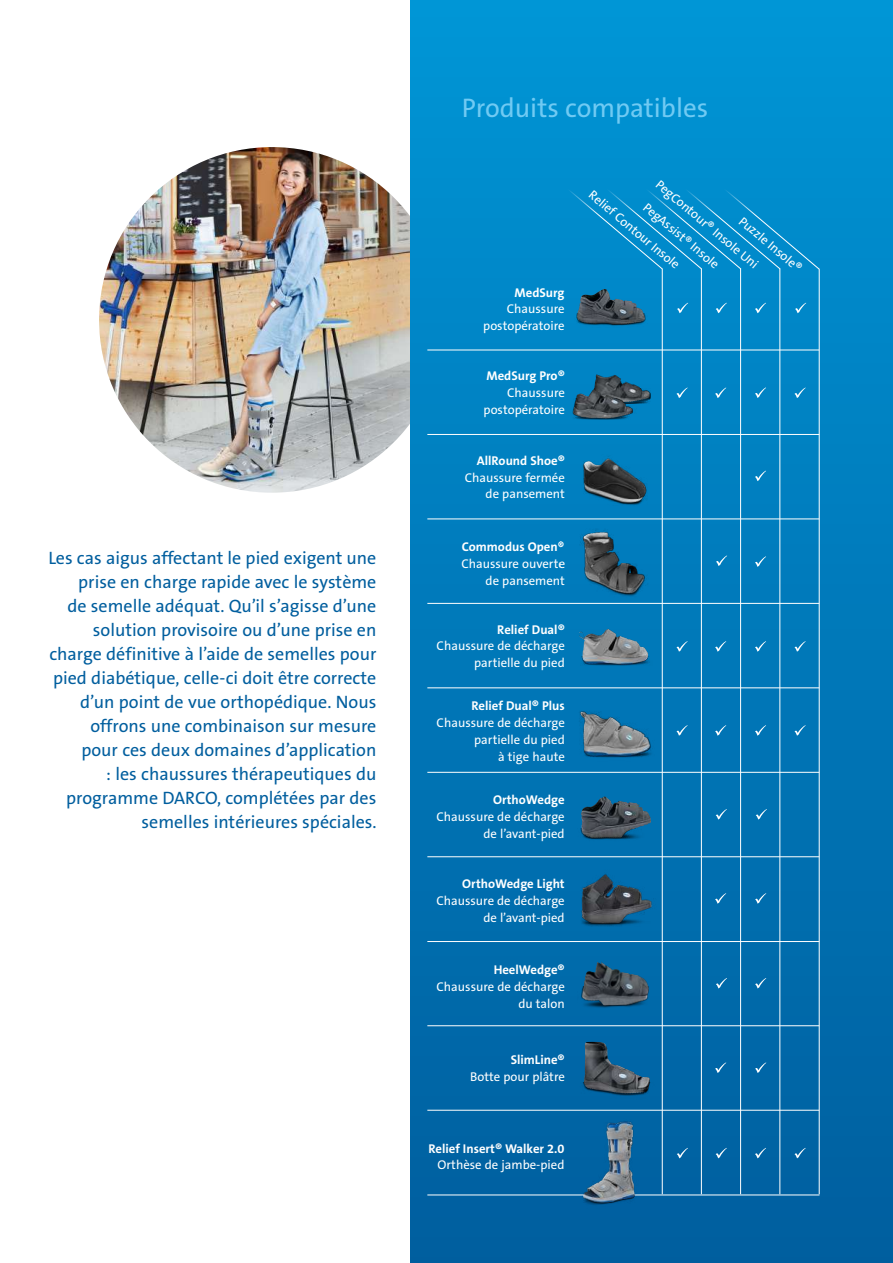
<style>
.page{position:relative;width:893px;height:1263px;background:#fff}
.page>*{position:absolute;margin:0;border:0;box-sizing:border-box;transform-origin:0 0}
.t1{font:27px "The Sans B Plus W5 Plain";color:#70caf3}
.t2{font:18px/24px "The Sans B Plus W5 Plain";color:#005e9e;text-align:right}
.t3{font:12.75px/16.8px "The Sans B Plus W5 Plain";color:#fff;text-align:right}
.t4{font:700 12.75px "The Sans B Plus W7";color:#fff}
</style>
<div class="page">
<img style="left:99px;top:147px;width:346px;height:346px;border-radius:173px">
<div style="left:410px;top:0;width:483px;height:1263px;background:linear-gradient(to bottom,#0095d5,#025f9f)"></div>
<div style="left:549px;top:173px;width:271px;height:97px;background:#008bcb"></div>
<hr style="left:819px;top:269px;width:1px;height:925px;background:#fff">
<hr style="left:780px;top:269px;width:1px;height:925px;background:#fff">
<hr style="left:740px;top:269px;width:1px;height:925px;background:#fff">
<hr style="left:701px;top:269px;width:1px;height:925px;background:#fff">
<hr style="left:662px;top:269px;width:1px;height:925px;background:#fff">
<hr style="left:427px;top:350px;width:392px;height:1px;background:#fff">
<hr style="left:427px;top:434px;width:392px;height:1px;background:#fff">
<hr style="left:427px;top:519px;width:392px;height:1px;background:#fff">
<hr style="left:427px;top:856px;width:392px;height:1px;background:#fff">
<hr style="left:427px;top:941px;width:392px;height:1px;background:#fff">
<hr style="left:427px;top:772px;width:392px;height:1px;background:#fff">
<hr style="left:427px;top:687px;width:392px;height:1px;background:#fff">
<hr style="left:427px;top:603px;width:392px;height:1px;background:#fff">
<hr style="left:427px;top:1110px;width:392px;height:1px;background:#fff">
<hr style="left:427px;top:1025px;width:392px;height:1px;background:#fff">
<hr style="left:427px;top:1195px;width:392px;height:1px;background:#fff">
<svg style="left:716px;top:303px;width:11px;height:10px"></svg>
<svg style="left:715px;top:387px;width:11px;height:11px"></svg>
<svg style="left:715px;top:725px;width:11px;height:11px"></svg>
<svg style="left:715px;top:1062px;width:11px;height:11px"></svg>
<svg style="left:716px;top:1148px;width:11px;height:10px"></svg>
<svg style="left:715px;top:641px;width:11px;height:11px"></svg>
<svg style="left:716px;top:555px;width:11px;height:11px"></svg>
<svg style="left:716px;top:809px;width:11px;height:11px"></svg>
<svg style="left:715px;top:893px;width:11px;height:11px"></svg>
<svg style="left:716px;top:978px;width:11px;height:10px"></svg>
<svg style="left:677px;top:303px;width:11px;height:10px"></svg>
<svg style="left:676px;top:387px;width:12px;height:11px"></svg>
<svg style="left:676px;top:725px;width:12px;height:11px"></svg>
<svg style="left:676px;top:641px;width:12px;height:11px"></svg>
<svg style="left:677px;top:1148px;width:11px;height:10px"></svg>
<svg style="left:795px;top:303px;width:11px;height:10px"></svg>
<svg style="left:794px;top:387px;width:12px;height:11px"></svg>
<svg style="left:794px;top:725px;width:12px;height:11px"></svg>
<svg style="left:756px;top:809px;width:11px;height:11px"></svg>
<svg style="left:755px;top:978px;width:11px;height:10px"></svg>
<svg style="left:755px;top:1062px;width:11px;height:11px"></svg>
<svg style="left:755px;top:893px;width:11px;height:11px"></svg>
<svg style="left:794px;top:641px;width:12px;height:11px"></svg>
<svg style="left:794px;top:1148px;width:12px;height:10px"></svg>
<svg style="left:755px;top:556px;width:11px;height:11px"></svg>
<svg style="left:755px;top:303px;width:11px;height:10px"></svg>
<svg style="left:755px;top:387px;width:11px;height:11px"></svg>
<svg style="left:755px;top:725px;width:11px;height:11px"></svg>
<svg style="left:755px;top:641px;width:11px;height:11px"></svg>
<svg style="left:755px;top:1148px;width:11px;height:10px"></svg>
<svg style="left:755px;top:471px;width:11px;height:10px"></svg>
<img style="left:575px;top:288px;width:73px;height:40px">
<img style="left:641px;top:389px;width:13px;height:14px">
<img style="left:593px;top:374px;width:52px;height:28px">
<img style="left:567px;top:398px;width:74px;height:23px">
<img style="left:573px;top:389px;width:46px;height:29px">
<img style="left:578px;top:454px;width:72px;height:54px">
<img style="left:578px;top:794px;width:76px;height:48px">
<img style="left:569px;top:869px;width:91px;height:61px">
<img style="left:577px;top:987px;width:75px;height:25px">
<img style="left:582px;top:961px;width:55px;height:45px">
<img style="left:575px;top:1083px;width:84px;height:16px">
<img style="left:584px;top:1042px;width:66px;height:51px">
<img style="left:575px;top:656px;width:80px;height:17px">
<img style="left:579px;top:629px;width:69px;height:35px">
<div style="left:561px;top:509px;width:106px;height:108px;background:#fff;opacity:.35"></div>
<img style="left:648px;top:528px;width:9px;height:76px">
<img style="left:573px;top:528px;width:75px;height:76px">
<img style="left:651px;top:705px;width:8px;height:61px">
<img style="left:573px;top:705px;width:78px;height:61px">
<img style="left:577px;top:1118px;width:5px;height:94px">
<img style="left:582px;top:1118px;width:58px;height:94px">
<p class="t2" style="left:48px;top:546px;width:329px">Les cas aigus affectant le pied exigent une prise en charge rapide avec le système<br>de semelle adéquat. Qu’il s’agisse d’une solution provisoire ou d’une prise en charge définitive à l’aide de semelles pour pied diabétique, celle-ci doit être correcte d’un point de vue orthopédique. Nous offrons une combinaison sur mesure<br>pour ces deux domaines d’application<br>: les chaussures thérapeutiques du programme DARCO, complétées par des semelles intérieures spéciales.</p>
<h1 class="t1" style="left:462px;top:91px;width:248px">Produits compatibles</h1>
<p class="t4" style="left:515px;top:284px;width:51px">MedSurg</p>
<p class="t3" style="left:483px;top:301px;width:83px">Chaussure postopératoire</p>
<p class="t4" style="left:486px;top:368px;width:80px">MedSurg Pro®</p>
<p class="t3" style="left:484px;top:384px;width:83px">Chaussure postopératoire</p>
<p class="t4" style="left:477px;top:452px;width:90px">AllRound Shoe®</p>
<p class="t3" style="left:465px;top:469px;width:102px">Chaussure fermée de pansement</p>
<p class="t4" style="left:462px;top:539px;width:105px">Commodus Open®</p>
<p class="t3" style="left:461px;top:555px;width:105px">Chaussure ouverte de pansement</p>
<p class="t4" style="left:497px;top:621px;width:69px">Relief Dual®</p>
<p class="t3" style="left:437px;top:638px;width:130px">Chaussure de décharge partielle du pied</p>
<p class="t4" style="left:472px;top:698px;width:95px">Relief Dual® Plus</p>
<p class="t3" style="left:437px;top:714px;width:130px">Chaussure de décharge partielle du pied<br>à tige haute</p>
<p class="t4" style="left:493px;top:792px;width:73px">OrthoWedge</p>
<p class="t3" style="left:436px;top:808px;width:130px">Chaussure de décharge de l’avant-pied</p>
<p class="t4" style="left:462px;top:876px;width:104px">OrthoWedge Light</p>
<p class="t3" style="left:436px;top:893px;width:130px">Chaussure de décharge de l’avant-pied</p>
<p class="t4" style="left:494px;top:962px;width:73px">HeelWedge®</p>
<p class="t3" style="left:437px;top:978px;width:130px">Chaussure de décharge du talon</p>
<p class="t4" style="left:511px;top:1052px;width:56px">SlimLine®</p>
<p class="t3" style="left:470px;top:1068px;width:96px">Botte pour plâtre</p>
<p class="t4" style="left:428px;top:1140px;width:138px">Relief Insert® Walker 2.0</p>
<p class="t3" style="left:438px;top:1157px;width:128px">Orthèse de jambe-pied</p>
<p class="t3" style="left:663px;top:176px;width:131px;rotate:40deg">PegContour® Insole Uni</p>
<p class="t3" style="left:596px;top:187px;width:116px;rotate:40deg">Relief Contour Insole</p>
<p class="t3" style="left:650px;top:199px;width:96px;rotate:40deg">PegAssist® Insole</p>
<p class="t3" style="left:746px;top:213px;width:79px;rotate:40deg">Puzzle Insole®</p>
</div>
